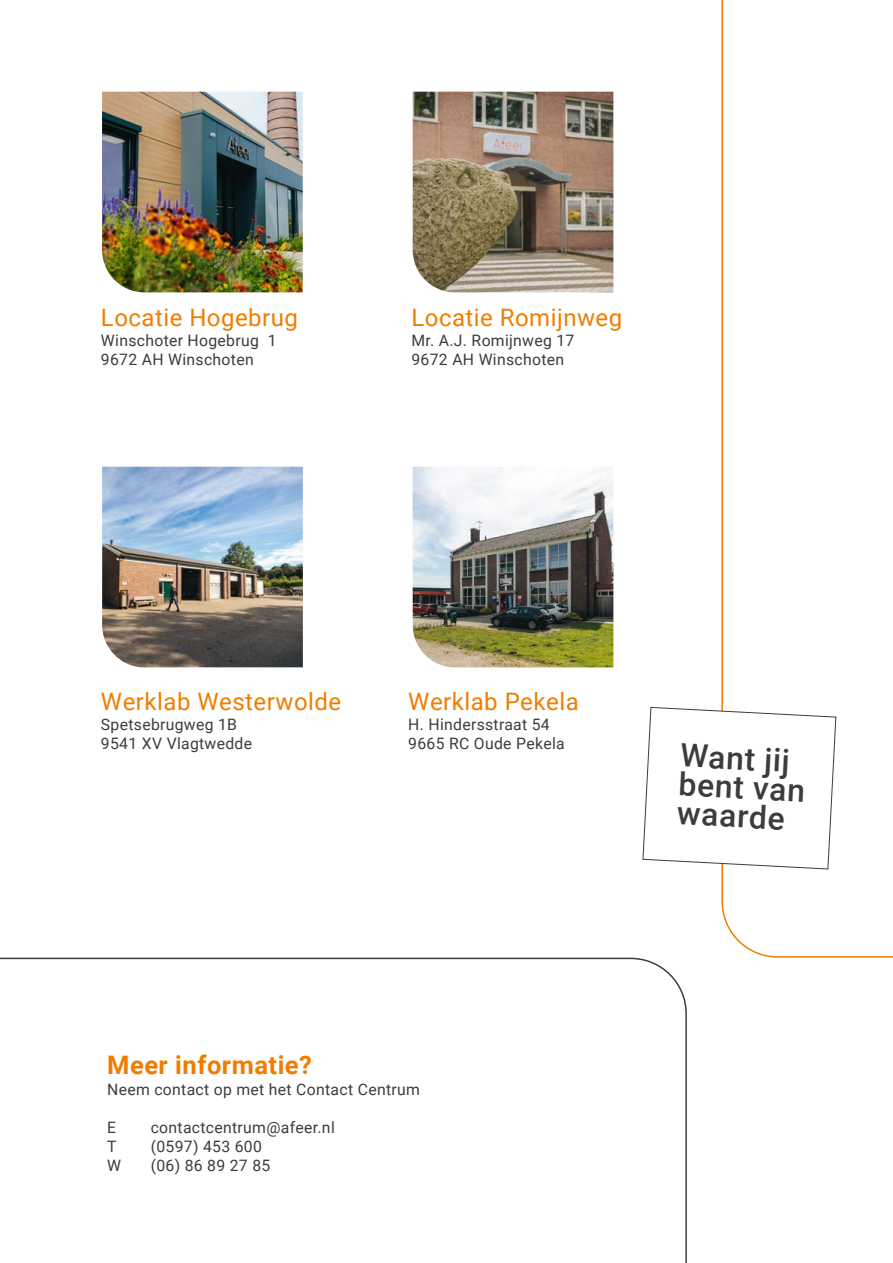
<style>
.page{position:relative;width:893px;height:1263px;background:#fff}
.page>*{position:absolute;margin:0;border:0;box-sizing:border-box;transform-origin:0 0}
.t1{font:500 31.95px/29px "Roboto";color:#3c3c3b}
.t2{font:700 25.5px "Roboto";letter-spacing:.02em;color:#ef7d00}
.t3{font:24px "Roboto";letter-spacing:.02em;color:#ef7d00}
.t4{font:15.75px/19.2px "Roboto";letter-spacing:.02em;color:#3c3c3b}
</style>
<div class="page">
<img style="left:102px;top:92px;width:201px;height:200px">
<img style="left:413px;top:92px;width:200px;height:200px">
<img style="left:102px;top:467px;width:201px;height:200px">
<img style="left:413px;top:467px;width:200px;height:200px">
<svg style="left:0;top:957px;width:687px;height:306px"></svg>
<svg style="left:721px;top:0;width:172px;height:958px"></svg>
<svg style="left:642px;top:707px;width:195px;height:163px"></svg>
<h3 class="t3" style="left:101px;top:301px;width:198px">Locatie Hogebrug</h3>
<p class="t4" style="left:101px;top:330px;width:177px">Winschoter Hogebrug 1<br>9672 AH Winschoten</p>
<h3 class="t3" style="left:411px;top:301px;width:212px">Locatie Romijnweg</h3>
<p class="t4" style="left:411px;top:330px;width:165px">Mr. A.J. Romijnweg 17<br>9672 AH Winschoten</p>
<h3 class="t3" style="left:101px;top:685px;width:242px">Werklab Westerwolde</h3>
<p class="t4" style="left:101px;top:714px;width:153px">Spetsebrugweg 1B<br>9541 XV Vlagtwedde</p>
<h3 class="t3" style="left:408px;top:685px;width:172px">Werklab Pekela</h3>
<p class="t4" style="left:408px;top:714px;width:158px">H. Hindersstraat 54<br>9665 RC Oude Pekela</p>
<h2 class="t2" style="left:107px;top:1047px;width:206px">Meer informatie?</h2>
<p class="t4" style="left:107px;top:1079px;width:314px">Neem contact op met het Contact Centrum</p>
<p class="t4" style="left:107px;top:1117px;width:10px">E</p>
<p class="t4" style="left:151px;top:1117px;width:186px">contactcentrum@afeer.nl</p>
<p class="t4" style="left:107px;top:1136px;width:11px">T</p>
<p class="t4" style="left:151px;top:1136px;width:113px">(0597) 453 600</p>
<p class="t4" style="left:107px;top:1155px;width:15px">W</p>
<p class="t4" style="left:151px;top:1155px;width:121px">(06) 86 89 27 85</p>
<h1 class="t1" style="left:681px;top:739px;width:128px;rotate:3deg">Want jij bent van waarde</h1>
</div>
